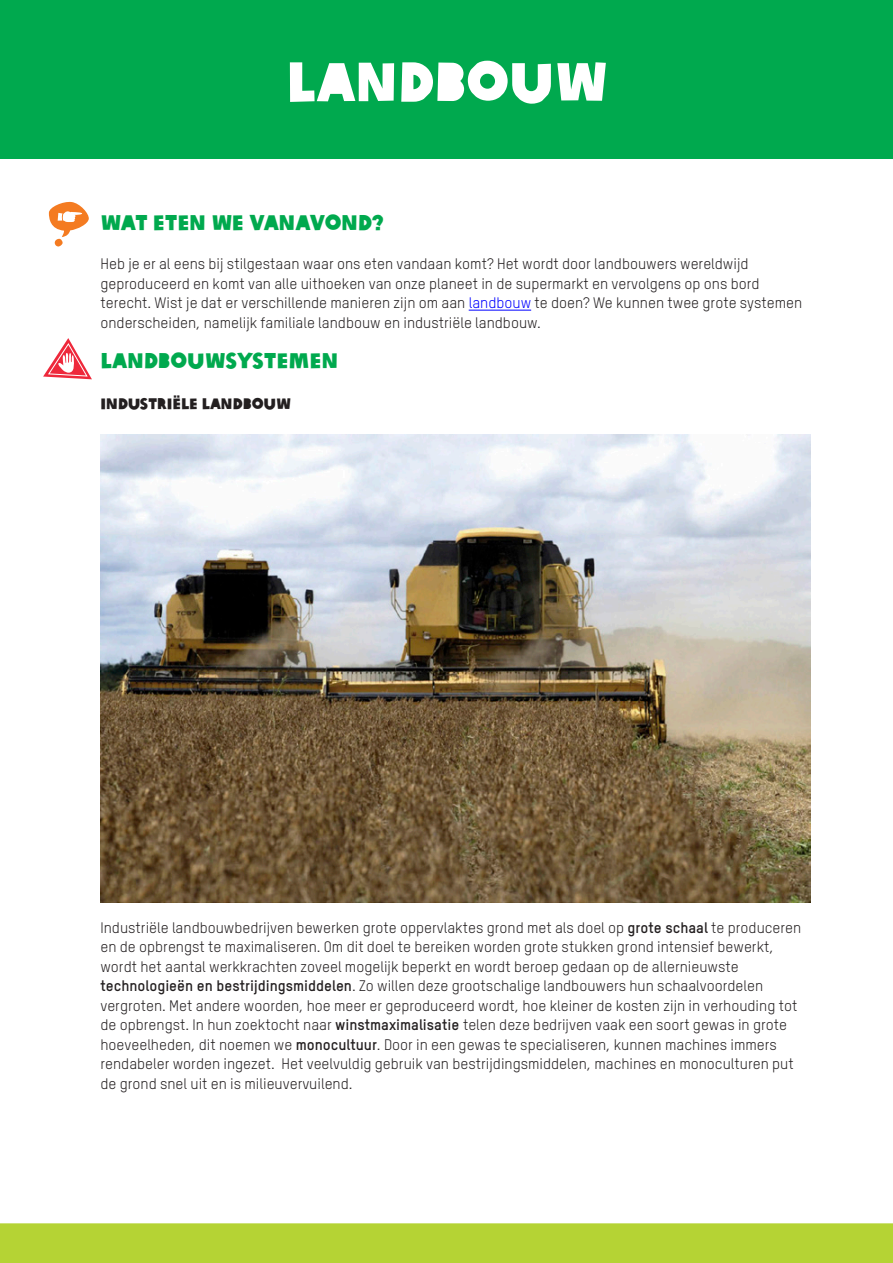
<style>
.page{position:relative;width:893px;height:1263px;background:#fff}
.page>*{position:absolute;margin:0;border:0;box-sizing:border-box;transform-origin:0 0}
.t1{font:54px "Oxfam Global Headline";color:#fff}
.List_Paragraph{font:21px "Oxfam Global Headline";color:#00a94e}
.List_Paragraph-2{font:15px/19.5px "Oxfam TSTARPRO";color:#231f20}
.List_Paragraph-3{font:15px "Oxfam Global Headline";color:#231f20}
.s1{color:#00f}
.s2{font-weight:700}
</style>
<div class="page">
<div style="left:0;top:0;width:893px;height:158px;background:#00a94e"></div>
<hr style="left:469px;top:310px;width:62px;height:1px;background:#00f">
<img style="left:100px;top:435px;width:711px;height:468px">
<div style="left:0;top:1223px;width:893px;height:40px;background:#b5d334"></div>
<svg style="left:55px;top:238px;width:8px;height:9px"></svg>
<svg style="left:49px;top:201px;width:40px;height:36px"></svg>
<svg style="left:43px;top:338px;width:49px;height:41px"></svg>
<p class="t1" style="left:286px;top:36px;width:322px">LANDBOUW</p>
<p class="List_Paragraph" style="left:100px;top:205px;width:285px">WAT ETEN WE VANAVOND?</p>
<p class="List_Paragraph-2" style="left:100px;top:254px;width:703px">Heb je er al eens bij stilgestaan waar ons eten vandaan komt? Het wordt door landbouwers wereldwijd geproduceerd en komt van alle uithoeken van onze planeet in de supermarkt en vervolgens op ons bord terecht. Wist je dat er verschillende manieren zijn om aan <span class="s1">landbouw</span> te doen? We kunnen twee grote systemen onderscheiden, namelijk familiale landbouw en industriële landbouw.</p>
<p class="List_Paragraph" style="left:100px;top:343px;width:239px">LANDBOUWSYSTEMEN</p>
<p class="List_Paragraph-3" style="left:100px;top:391px;width:192px">INDUSTRIËLE LANDBOUW</p>
<p class="List_Paragraph-2" style="left:100px;top:917px;width:702px">Industriële landbouwbedrijven bewerken grote oppervlaktes grond met als doel op <span class="s2">grote schaal</span> te produceren en de opbrengst te maximaliseren. Om dit doel te bereiken worden grote stukken grond intensief bewerkt, wordt het aantal werkkrachten zoveel mogelijk beperkt en wordt beroep gedaan op de allernieuwste <span class="s2">technologieën en bestrijdingsmiddelen</span>. Zo willen deze grootschalige landbouwers hun schaalvoordelen vergroten. Met andere woorden, hoe meer er geproduceerd wordt, hoe kleiner de kosten zijn in verhouding tot de opbrengst. In hun zoektocht naar <span class="s2">winstmaximalisatie</span> telen deze bedrijven vaak een soort gewas in grote hoeveelheden, dit noemen we <span class="s2">monocultuur</span>. Door in een gewas te specialiseren, kunnen machines immers rendabeler worden ingezet. Het veelvuldig gebruik van bestrijdingsmiddelen, machines en monoculturen put de grond snel uit en is milieuvervuilend.</p>
</div>
